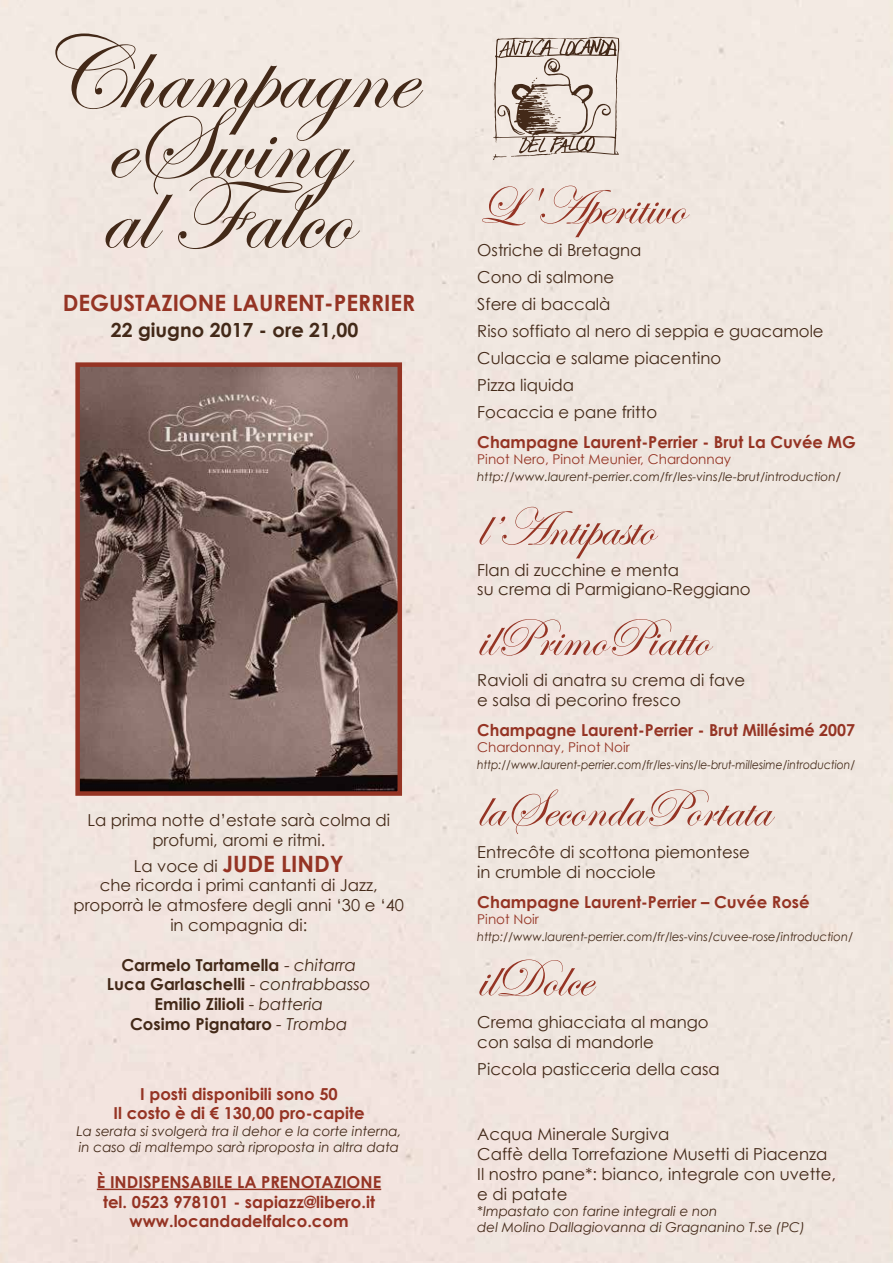
<style>
.page{position:relative;width:893px;height:1263px;background:#fff}
.page>*{position:absolute;margin:0;border:0;box-sizing:border-box;transform-origin:0 0}
.t1{font:105.3px "Edwardian Script ITC";color:#432918}
.t2{font:54px "Edwardian Script ITC";color:#953424}
.t3{font:700 22.5px "Century Gothic";color:#953424}
.t4{font:700 19.5px "Century Gothic";color:#432918}
.t5{font:16.5px/19.8px "Century Gothic";color:#432918}
.t6{font:700 16.5px/19.8px "Century Gothic";color:#953424;text-align:center}
.t7{font:700 16.5px/19.8px "Century Gothic";color:#432918;text-align:center}
.t8{font:italic 13.5px/16.2px "Century Gothic";color:#432918}
.t9{font:13.5px "Century Gothic";color:#953424}
.t10{font:italic 12px "Century Gothic";color:#432918;scale:.9 1}
.t11{font:italic 12px "Century Gothic";color:#432918;scale:.96 1}
.t12{font:italic 12px "Century Gothic";color:#432918}
.s1{font-size:105.3px;color:#432918}
.s2{font-weight:400;font-size:16.5px;color:#432918}
.s3{font-weight:400}
.s4{font-weight:400;font-style:italic}
</style>
<div class="page">
<svg style="left:493px;top:37px;width:126px;height:123px;background:#ccbfb6"></svg>
<hr style="left:97px;top:1188px;width:284px;height:2px;background:#953424">
<img style="left:80px;top:367px;width:317px;height:424px">
<div style="left:75px;top:362px;width:327px;height:434px;border:4px solid #953424"></div>
<h1 class="t1" style="left:37px;top:17px;width:378px">Champagne</h1>
<h1 class="t1" style="left:106px;top:87px;width:240px">eSwing</h1>
<h2 class="t2" style="left:100px;top:177px;width:586px"><span class="s1">al Falco</span> L'Aperitivo</h2>
<p class="t5" style="left:477px;top:236px;width:348px;line-height:27px">Ostriche di Bretagna<br>Cono di salmone<br>Sfere di baccalà<br>Riso soffiato al nero di seppia e guacamole<br>Culaccia e salame piacentino<br>Pizza liquida<br>Focaccia e pane fritto</p>
<p class="t6" style="left:477px;top:432px;width:380px">Champagne Laurent-Perrier - Brut La Cuvée MG</p>
<p class="t9" style="left:477px;top:451px;width:255px">Pinot Nero, Pinot Meunier, Chardonnay</p>
<p class="t12" style="left:477px;top:469px;width:365px">http://www.laurent-perrier.com/fr/les-vins/le-brut/introduction/</p>
<h2 class="t2" style="left:477px;top:498px;width:178px">l’Antipasto</h2>
<p class="t5" style="left:477px;top:559px;width:275px">Flan di zucchine e menta<br>su crema di Parmigiano-Reggiano</p>
<h2 class="t2" style="left:477px;top:609px;width:233px">ilPrimoPiatto</h2>
<h3 class="t3" style="left:63px;top:289px;width:354px">DEGUSTAZIONE LAURENT-PERRIER</h3>
<p class="t4" style="left:111px;top:318px;width:249px">22 giugno 2017 - ore 21,00</p>
<p class="t5" style="left:87px;top:810px;width:304px;text-align:center">La prima notte d’estate sarà colma di profumi, aromi e ritmi.</p>
<h3 class="t3" style="left:134px;top:849px;width:212px"><span class="s2">La voce di</span> JUDE LINDY</h3>
<p class="t5" style="left:73px;top:875px;width:332px;text-align:center">che ricorda i primi cantanti di Jazz, proporrà le atmosfere degli anni ‘30 e ‘40 in compagnia di:</p>
<p class="t7" style="left:107px;top:954px;width:265px">Carmelo Tartamella <span class="s3">-</span> <span class="s4">chitarra<br></span>Luca Garlaschelli <span class="s3">-</span> <span class="s4">contrabbasso<br></span>Emilio Zilioli <span class="s3">-</span> <span class="s4">batteria<br></span>Cosimo Pignataro <span class="s4">- Tromba</span></p>
<p class="t6" style="left:113px;top:1083px;width:253px">I posti disponibili sono 50<br>Il costo è di € 130,00 pro-capite</p>
<p class="t8" style="left:77px;top:1122px;width:326px">La serata si svolgerà tra il dehor e la corte interna, in caso di maltempo sarà riproposta in altra data</p>
<p class="t6" style="left:97px;top:1171px;width:286px">È INDISPENSABILE LA PRENOTAZIONE tel. 0523 978101 - sapiazz@libero.it www.locandadelfalco.com</p>
<p class="t5" style="left:477px;top:670px;width:269px">Ravioli di anatra su crema di fave e salsa di pecorino fresco</p>
<p class="t6" style="left:477px;top:720px;width:379px">Champagne Laurent-Perrier - Brut Millésimé 2007</p>
<p class="t9" style="left:477px;top:739px;width:154px">Chardonnay, Pinot Noir</p>
<p class="t10" style="left:477px;top:757px;width:421px">http://www.laurent-perrier.com/fr/les-vins/le-brut-millesime/introduction/</p>
<h2 class="t2" style="left:477px;top:779px;width:294px">laSecondaPortata</h2>
<p class="t5" style="left:477px;top:842px;width:274px">Entrecôte di scottona piemontese in crumble di nocciole</p>
<p class="t6" style="left:477px;top:892px;width:334px">Champagne Laurent-Perrier – Cuvée Rosé</p>
<p class="t9" style="left:477px;top:911px;width:63px">Pinot Noir</p>
<p class="t11" style="left:477px;top:929px;width:393px">http://www.laurent-perrier.com/fr/les-vins/cuvee-rose/introduction/</p>
<h2 class="t2" style="left:477px;top:949px;width:116px">ilDolce</h2>
<p class="t5" style="left:477px;top:1012px;width:233px">Crema ghiacciata al mango con salsa di mandorle</p>
<p class="t5" style="left:477px;top:1059px;width:244px">Piccola pasticceria della casa</p>
<p class="t5" style="left:477px;top:1124px;width:360px">Acqua Minerale Surgiva<br>Caffè della Torrefazione Musetti di Piacenza<br>Il nostro pane*: bianco, integrale con uvette, e di patate</p>
<p class="t8" style="left:477px;top:1203px;width:329px">*Impastato con farine integrali e non<br>del Molino Dallagiovanna di Gragnanino T.se (PC)</p>
</div>
